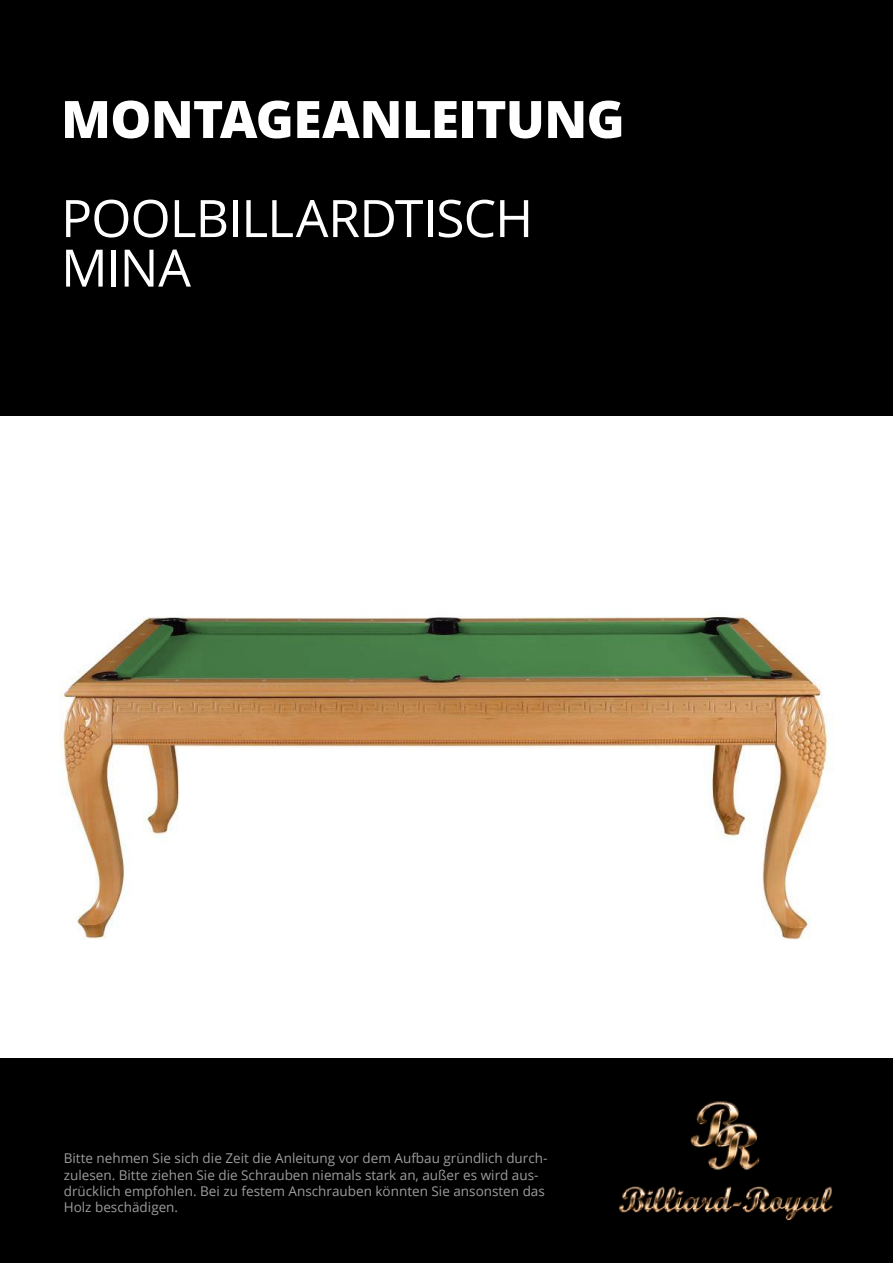
<style>
.page{position:relative;width:893px;height:1263px;background:#000}
.page>*{position:absolute;margin:0;border:0;box-sizing:border-box;transform-origin:0 0}
.t1{font:51.75px/49.5px "Open Sans";letter-spacing:-.02em;color:#fff}
.t2{font:800 51.75px "Open Sans";letter-spacing:-.015em;color:#fff}
.t3{font:13.5px/16.2px "Open Sans";color:#9d9d9c}
</style>
<div class="page">
<img style="left:619px;top:1101px;width:214px;height:119px">
<img style="left:0;top:417px;width:893px;height:641px">
<h1 class="t2" style="left:61px;top:80px;width:521px">MONTAGEAN LEITUNG</h1>
<h1 class="t1" style="left:61px;top:192px;width:474px">POOLBILLARDTISCH<br>MINA</h1>
<p class="t3" style="left:64px;top:1150px;width:485px">Bitte nehmen Sie sich die Zeit die Anleitung vor dem Aufbau gründlich durch&shy;zulesen. Bitte ziehen Sie die Schrauben niemals stark an, außer es wird aus&shy;drücklich empfohlen. Bei zu festem Anschrauben könnten Sie ansonsten das Holz beschädigen.</p>
</div>
